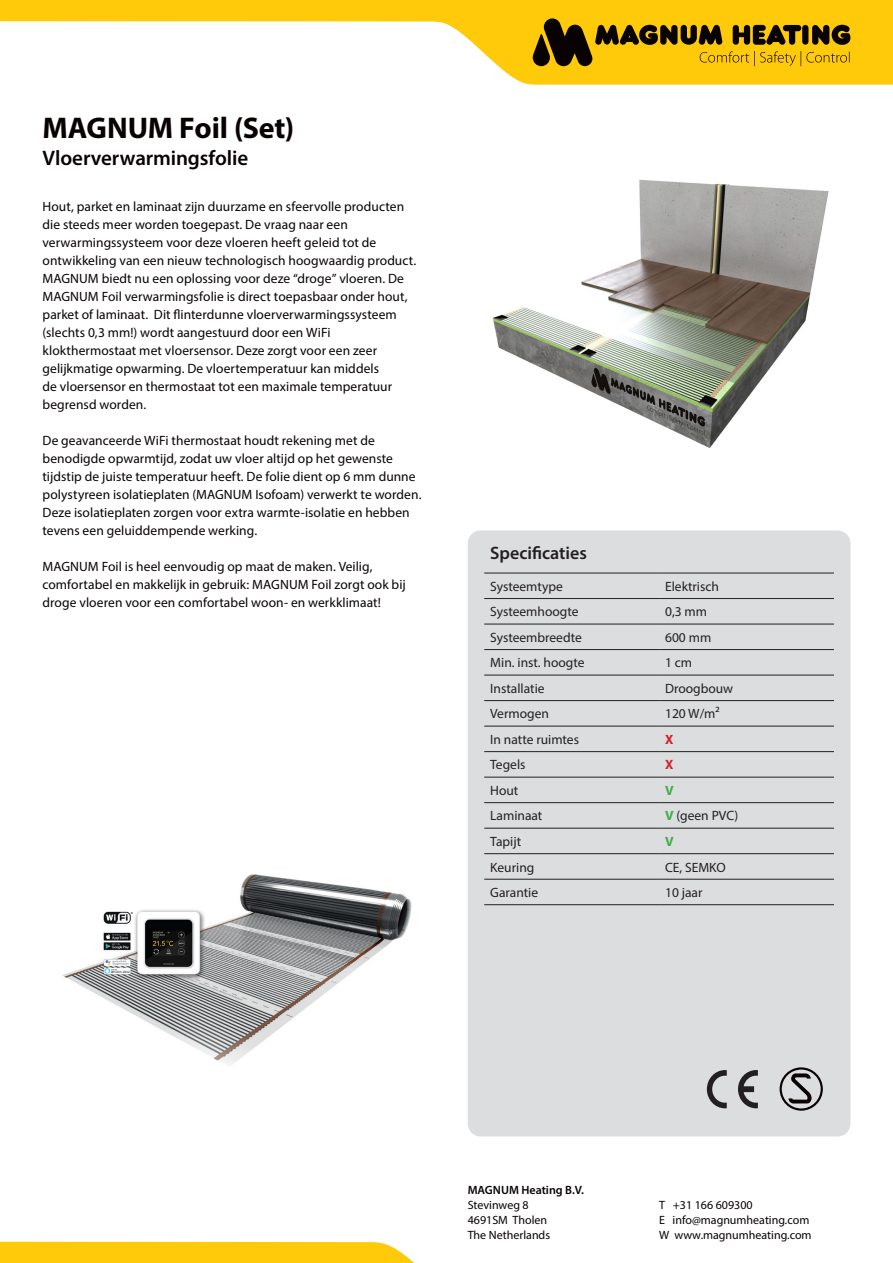
<style>
.page{position:relative;width:893px;height:1263px;background:#fff}
.page>*{position:absolute;margin:0;border:0;box-sizing:border-box;transform-origin:0 0}
.t1{font:700 30px "Myriad Pro";letter-spacing:-.005em;color:#080302}
.t2{font:600 21px "Myriad Pro";letter-spacing:-.005em;color:#080302}
.t3{font:600 18px "Myriad Pro";color:#231f20}
.t4{font:13.5px/18px "Myriad Pro";letter-spacing:.005em;color:#080302}
.t5{font:13.5px "Myriad Pro";color:#231f20}
.t6{font:700 13.5px "Myriad Pro";color:#d1232a}
.t7{font:700 13.5px "Myriad Pro";color:#40ae49}
.t8{font:12px/15px "Myriad Pro";color:#080302}
.t9{font:600 12px "Myriad Pro";color:#080302}
.s1{font-weight:700;color:#40ae49}
</style>
<div class="page">
<div style="left:0;top:1242px;width:414px;height:21px;background:#feca0a"></div>
<svg style="left:0;top:0;width:893px;height:85px"></svg>
<svg style="left:533px;top:18px;width:317px;height:48px;background:#a78407"></svg>
<div style="left:468px;top:530px;width:382px;height:606px;background:#dcdddf;border-radius:13px"></div>
<img style="left:493px;top:179px;width:336px;height:269px">
<img style="left:62px;top:874px;width:350px;height:192px">
<hr style="left:484px;top:598px;width:175px;height:1px;background:#231f20">
<hr style="left:659px;top:598px;width:175px;height:1px;background:#231f20">
<hr style="left:484px;top:624px;width:175px;height:1px;background:#231f20">
<hr style="left:659px;top:624px;width:175px;height:1px;background:#231f20">
<hr style="left:484px;top:649px;width:175px;height:1px;background:#231f20">
<hr style="left:659px;top:649px;width:175px;height:1px;background:#231f20">
<hr style="left:484px;top:675px;width:175px;height:1px;background:#231f20">
<hr style="left:659px;top:675px;width:175px;height:1px;background:#231f20">
<hr style="left:484px;top:700px;width:175px;height:1px;background:#231f20">
<hr style="left:659px;top:700px;width:175px;height:1px;background:#231f20">
<hr style="left:484px;top:726px;width:175px;height:1px;background:#231f20">
<hr style="left:659px;top:726px;width:175px;height:1px;background:#231f20">
<hr style="left:484px;top:751px;width:175px;height:1px;background:#231f20">
<hr style="left:659px;top:751px;width:175px;height:1px;background:#231f20">
<hr style="left:484px;top:777px;width:175px;height:1px;background:#231f20">
<hr style="left:659px;top:777px;width:175px;height:1px;background:#231f20">
<hr style="left:484px;top:802px;width:175px;height:1px;background:#231f20">
<hr style="left:659px;top:802px;width:175px;height:1px;background:#231f20">
<hr style="left:484px;top:828px;width:175px;height:1px;background:#231f20">
<hr style="left:659px;top:828px;width:175px;height:1px;background:#231f20">
<hr style="left:484px;top:853px;width:175px;height:1px;background:#231f20">
<hr style="left:659px;top:853px;width:175px;height:1px;background:#231f20">
<hr style="left:484px;top:879px;width:175px;height:1px;background:#231f20">
<hr style="left:659px;top:879px;width:175px;height:1px;background:#231f20">
<hr style="left:484px;top:904px;width:175px;height:1px;background:#231f20">
<hr style="left:659px;top:904px;width:175px;height:1px;background:#231f20">
<hr style="left:484px;top:573px;width:175px;height:1px;background:#231f20">
<hr style="left:659px;top:573px;width:175px;height:1px;background:#231f20">
<svg style="left:780px;top:1067px;width:43px;height:44px"></svg>
<svg style="left:707px;top:1070px;width:20px;height:38px"></svg>
<svg style="left:738px;top:1070px;width:20px;height:38px"></svg>
<p class="t1" style="left:43px;top:108px;width:253px">MAGNUM Foil (Set)</p>
<p class="t2" style="left:43px;top:145px;width:207px">Vloerverwarmingsfolie</p>
<p class="t4" style="left:43px;top:197px;width:375px">Hout, parket en laminaat zijn duurzame en sfeervolle producten die steeds meer worden toegepast. De vraag naar een verwarmingssysteem voor deze vloeren heeft geleid tot de ontwikkeling van een nieuw technologisch hoogwaardig product.<br>MAGNUM biedt nu een oplossing voor deze “droge” vloeren. De MAGNUM Foil verwarmingsfolie is direct toepasbaar onder hout, parket of laminaat. Dit flinterdunne vloerverwarmingssysteem (slechts 0,3 mm!) wordt aangestuurd door een WiFi klokthermostaat met vloersensor. Deze zorgt voor een zeer gelijkmatige opwarming. De vloertemperatuur kan middels<br>de vloersensor en thermostaat tot een maximale temperatuur begrensd worden.</p>
<p class="t4" style="left:43px;top:431px;width:380px">De geavanceerde WiFi thermostaat houdt rekening met de benodigde opwarmtijd, zodat uw vloer altijd op het gewenste tijdstip de juiste temperatuur heeft. De folie dient op 6 mm dunne polystyreen isolatieplaten (MAGNUM Isofoam) verwerkt te worden.<br>Deze isolatieplaten zorgen voor extra warmte-isolatie en hebben tevens een geluiddempende werking.</p>
<p class="t4" style="left:43px;top:557px;width:365px">MAGNUM Foil is heel eenvoudig op maat de maken. Veilig, comfortabel en makkelijk in gebruik: MAGNUM Foil zorgt ook bij droge vloeren voor een comfortabel woon- en werkklimaat!</p>
<p class="t3" style="left:490px;top:541px;width:98px">Specificaties</p>
<p class="t5" style="left:490px;top:578px;width:74px">Systeemtype</p>
<p class="t5" style="left:665px;top:578px;width:55px">Elektrisch</p>
<p class="t5" style="left:490px;top:603px;width:90px">Systeemhoogte</p>
<p class="t5" style="left:665px;top:603px;width:44px">0,3 mm</p>
<p class="t5" style="left:490px;top:629px;width:93px">Systeembreedte</p>
<p class="t5" style="left:665px;top:629px;width:48px">600 mm</p>
<p class="t5" style="left:490px;top:654px;width:96px">Min. inst. hoogte</p>
<p class="t5" style="left:665px;top:654px;width:29px">1 cm</p>
<p class="t5" style="left:490px;top:680px;width:56px">Installatie</p>
<p class="t5" style="left:665px;top:680px;width:70px">Droogbouw</p>
<p class="t5" style="left:490px;top:705px;width:60px">Vermogen</p>
<p class="t5" style="left:665px;top:705px;width:56px">120 W/m2</p>
<p class="t5" style="left:490px;top:731px;width:90px">In natte ruimtes</p>
<p class="t6" style="left:665px;top:730px;width:10px">X</p>
<p class="t5" style="left:490px;top:757px;width:37px">Tegels</p>
<p class="t6" style="left:665px;top:756px;width:10px">X</p>
<p class="t5" style="left:490px;top:782px;width:30px">Hout</p>
<p class="t7" style="left:665px;top:782px;width:10px">V</p>
<p class="t5" style="left:490px;top:808px;width:54px">Laminaat</p>
<p class="t5" style="left:665px;top:808px;width:75px"><span class="s1">V</span> (geen PVC)</p>
<p class="t5" style="left:490px;top:833px;width:32px">Tapijt</p>
<p class="t7" style="left:665px;top:833px;width:10px">V</p>
<p class="t5" style="left:490px;top:859px;width:46px">Keuring</p>
<p class="t5" style="left:665px;top:859px;width:62px">CE, SEMKO</p>
<p class="t5" style="left:490px;top:884px;width:50px">Garantie</p>
<p class="t5" style="left:665px;top:884px;width:39px">10 jaar</p>
<p class="t9" style="left:468px;top:1182px;width:118px">MAGNUM Heating B.V.</p>
<p class="t8" style="left:468px;top:1197px;width:84px">Stevinweg 8<br>4691SM Tholen<br>The Netherlands</p>
<p class="t8" style="left:659px;top:1197px;width:154px">T +31 166 609300<br>E info@magnumheating.com<br>W www.magnumheating.com</p>
</div>
